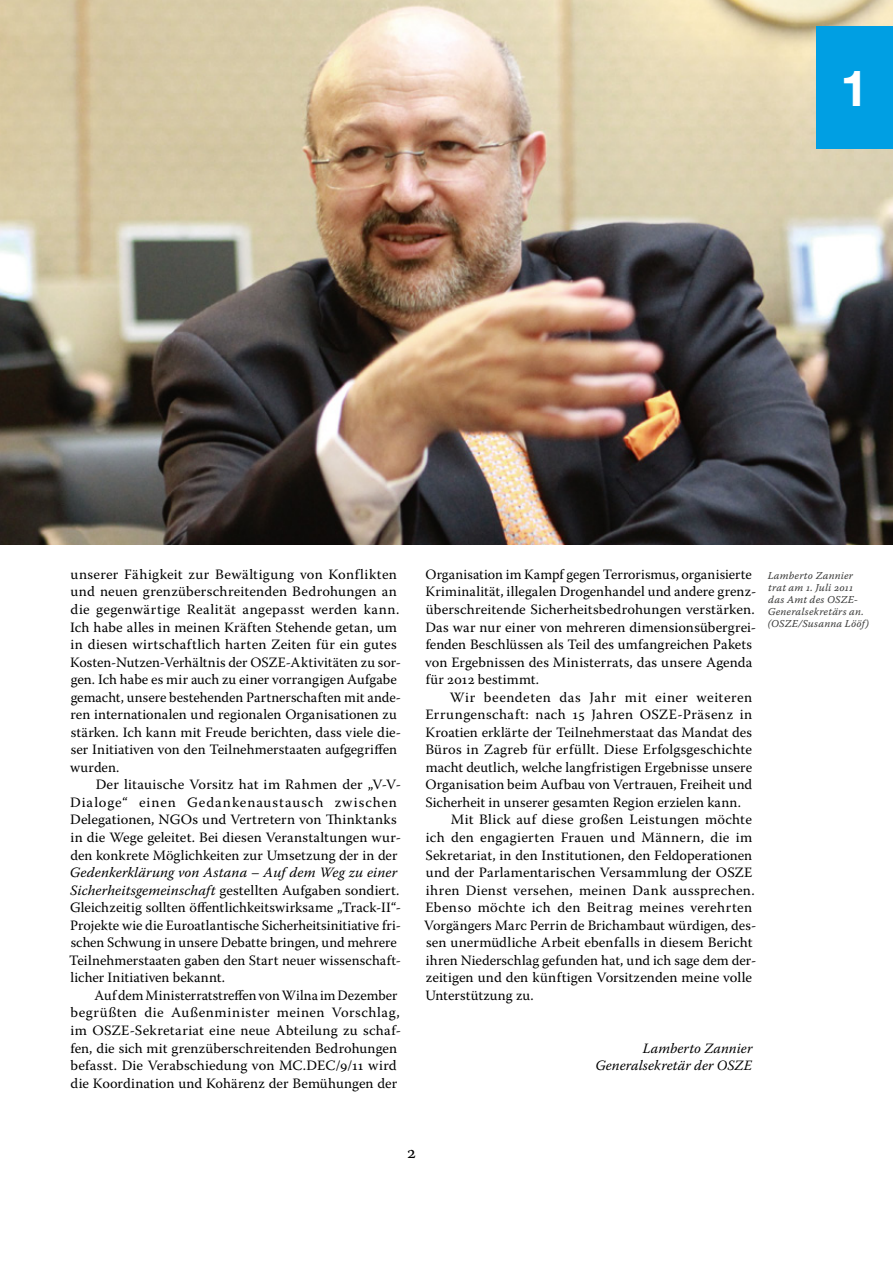
<style>
.page{position:relative;width:893px;height:1263px;background:#fff}
.page>*{position:absolute;margin:0;border:0;box-sizing:border-box;transform-origin:0 0}
.t1{font:700 49.95px "Helvetica Neue LT Std";color:#fff}
.t2{font:18px "Warnock Pro";color:#000}
.Body_Copy{font:14.25px/17.5px "Warnock Pro";letter-spacing:.01em;color:#000}
.Body_Copy-2{font:italic 14.25px "Warnock Pro";letter-spacing:.01em;color:#000}
.t3{font:10.5px/12px "Warnock Pro It Capt";letter-spacing:.02em;color:#3c3c3b}
.s1{font-style:italic}
</style>
<div class="page">
<img style="left:0;top:0;width:893px;height:544px">
<div style="left:816px;top:26px;width:77px;height:123px;background:#009fe3"></div>
<p class="t1" style="left:840px;top:57px;width:29px">1</p>
<p class="Body_Copy" style="left:70px;top:565px;width:332px">unserer Fähigkeit zur Bewältigung von Konflikten und neuen grenzüberschreitenden Bedrohungen an die gegenwärtige Realität angepasst werden kann.<br>Ich habe alles in meinen Kräften Stehende getan, um in diesen wirtschaftlich harten Zeiten für ein gutes Kosten‑Nutzen‑Verhältnis der OSZE‑Aktivitäten zu sor‑ gen. Ich habe es mir auch zu einer vorrangigen Aufgabe gemacht, unsere bestehenden Partnerschaften mit ande‑ ren internationalen und regionalen Organisationen zu stärken. Ich kann mit Freude berichten, dass viele die‑ ser Initiativen von den Teilnehmerstaaten aufgegriffen wurden.</p>
<p class="Body_Copy" style="left:69px;top:776px;width:333px;text-indent:26px">Der litauische Vorsitz hat im Rahmen der „V-V-Dialoge“ einen Gedankenaustausch zwischen Delegationen, NGOs und Vertretern von Thinktanks in die Wege geleitet. Bei diesen Veranstaltungen wur‑ den konkrete Möglichkeiten zur Umsetzung der in der <span class="s1">Gedenkerklärung von Astana – Auf dem Weg zu einer Sicherheitsgemeinschaft</span> gestellten Aufgaben sondiert.<br>Gleichzeitig sollten öffentlichkeitswirksame „Track-II“- Projekte wie die Euroatlantische Sicherheitsinitiative fri‑ schen Schwung in unsere Debatte bringen, und mehrere Teilnehmerstaaten gaben den Start neuer wissenschaft‑ licher Initiativen bekannt.</p>
<p class="Body_Copy" style="left:70px;top:986px;width:332px;text-indent:24px">Auf dem Ministerratstreffen von Wilna im Dezember begrüßten die Außenminister meinen Vorschlag, im OSZE‑Sekretariat eine neue Abteilung zu schaf‑ fen, die sich mit grenzüberschreitenden Bedrohungen befasst. Die Verabschiedung von MC.DEC/9/11 wird die Koordination und Kohärenz der Bemühungen der</p>
<p class="Body_Copy" style="left:425px;top:565px;width:333px">Organisation im Kampf gegen Terrorismus, organisierte Kriminalität, illegalen Drogenhandel und andere grenz‑ überschreitende Sicherheitsbedrohungen verstärken.<br>Das war nur einer von mehreren dimensionsübergrei‑ fenden Beschlüssen als Teil des umfangreichen Pakets von Ergebnissen des Ministerrats, das unsere Agenda für 2012 bestimmt.</p>
<p class="Body_Copy" style="left:425px;top:688px;width:329px;text-align:justify;text-indent:24px">Wir beendeten das Jahr mit einer weiteren Errungenschaft: nach 15 Jahren OSZE‑Präsenz in Kroatien erklärte der Teilnehmerstaat das Mandat des Büros in Zagreb für erfüllt. Diese Erfolgsgeschichte macht deutlich, welche langfristigen Ergebnisse unsere Organisation beim Aufbau von Vertrauen, Freiheit und Sicherheit in unserer gesamten Region erzielen kann.</p>
<p class="Body_Copy" style="left:424px;top:811px;width:333px;text-indent:26px">Mit Blick auf diese großen Leistungen möchte ich den engagierten Frauen und Männern, die im Sekretariat, in den Institutionen, den Feldoperationen und der Parlamentarischen Versammlung der OSZE ihren Dienst versehen, meinen Dank aussprechen.<br>Ebenso möchte ich den Beitrag meines verehrten Vorgängers Marc Perrin de Brichambaut würdigen, des‑ sen unermüdliche Arbeit ebenfalls in diesem Bericht ihren Niederschlag gefunden hat, und ich sage dem der‑ zeitigen und den künftigen Vorsitzenden meine volle Unterstützung zu.</p>
<p class="Body_Copy-2" style="left:643px;top:1039px;width:111px">Lamberto Zannier</p>
<p class="Body_Copy-2" style="left:595px;top:1057px;width:158px">Generalsekretär der OSZE</p>
<p class="t3" style="left:768px;top:569px;width:103px">Lamberto Zannier trat am 1. Juli 2011 das Amt des OSZE-<br>Generalsekretärs an. (OSZE/Susanna Lööf)</p>
<p class="t2" style="left:407px;top:1141px;width:10px">2</p>
</div>
